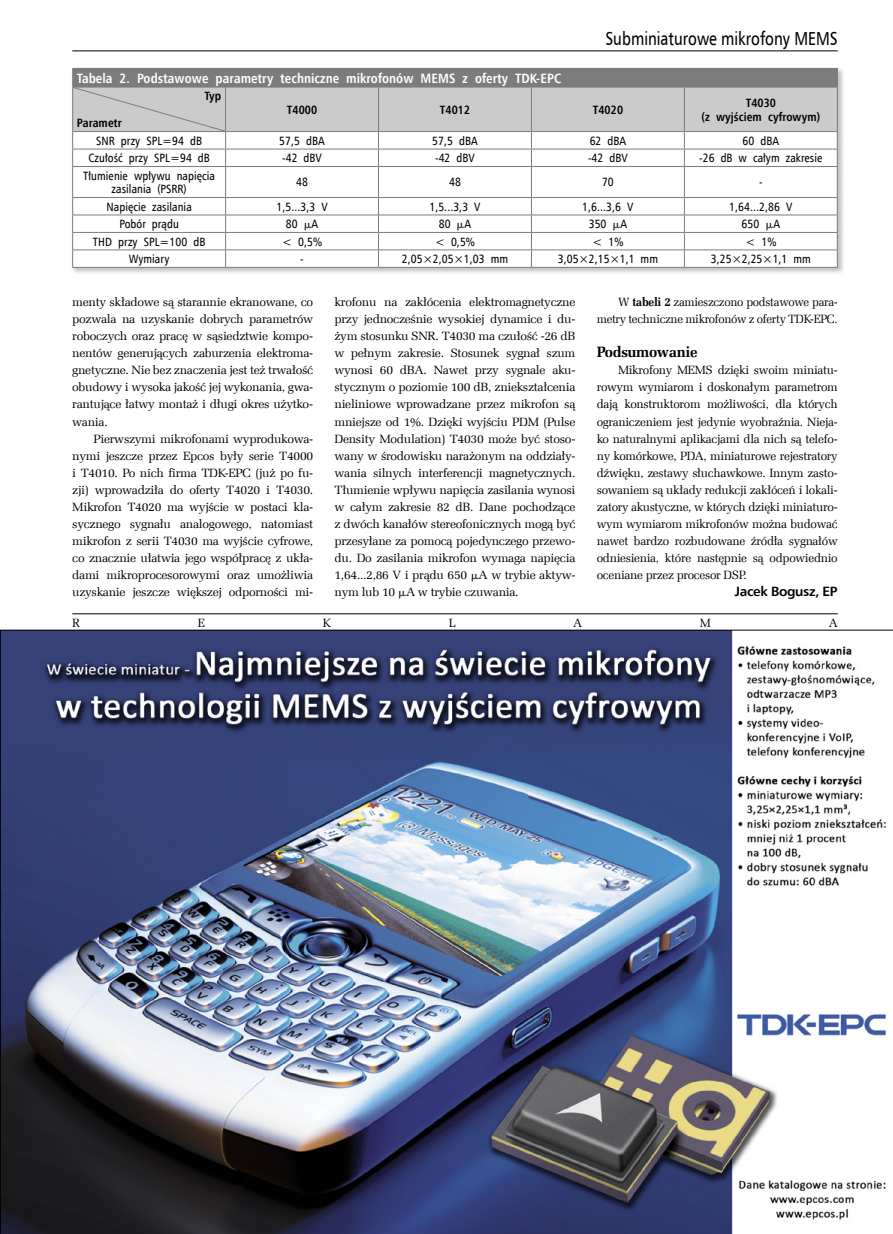
<style>
.page{position:relative;width:893px;height:1234px;background:#fff}
.page>*{position:absolute;margin:0;border:0;box-sizing:border-box;transform-origin:0 0}
.t1{font:18.75px "Humnst 777 EU";color:#000;scale:.8 1}
._3_Srodtytul{font:700 15px "Zapf Ellipt EU";letter-spacing:-.025em;color:#000}
._8_Tabela_Tytul{font:700 13.5px "Humnst 777 Cn EU";letter-spacing:.005em;color:#fff}
._0_Autor{font:700 13.5px "Humnst 777 EU";letter-spacing:-.025em;color:#000}
._1_Body{font:12px/17px "Zapf Ellipt EU";letter-spacing:-.025em;color:#000;text-align:justify}
._7_Tabela{font:12px/13.5px "Humnst 777 Cn EU";letter-spacing:.005em;color:#000;text-align:center}
._7_Tabela-2{font:700 12px "Humnst 777 Cn EU";letter-spacing:.005em;color:#000}
.s1{font-family:"Math With Greek"}
.s2{font-weight:700}
</style>
<div class="page">
<hr style="left:72px;top:51px;width:766px;height:1px;background:#000">
<hr style="left:72px;top:613px;width:766px;height:1px;background:#000">
<div style="left:71px;top:66px;width:774px;height:209px;background:#000;opacity:.25"></div>
<svg style="left:73px;top:166px;width:764px;height:101px"></svg>
<hr style="left:72px;top:68px;width:154px;height:1px;background:#7c7c7c">
<hr style="left:226px;top:68px;width:152px;height:1px;background:#7c7c7c">
<hr style="left:379px;top:68px;width:152px;height:1px;background:#7c7c7c">
<hr style="left:531px;top:68px;width:153px;height:1px;background:#7c7c7c">
<hr style="left:684px;top:68px;width:154px;height:1px;background:#7c7c7c">
<hr style="left:72px;top:166px;width:154px;height:1px;background:#7c7c7c">
<hr style="left:72px;top:167px;width:1px;height:30px;background:#7c7c7c">
<hr style="left:226px;top:166px;width:152px;height:1px;background:#7c7c7c">
<hr style="left:225px;top:167px;width:1px;height:30px;background:#7c7c7c">
<hr style="left:379px;top:166px;width:152px;height:1px;background:#7c7c7c">
<hr style="left:378px;top:167px;width:1px;height:30px;background:#7c7c7c">
<hr style="left:531px;top:166px;width:153px;height:1px;background:#7c7c7c">
<hr style="left:531px;top:167px;width:1px;height:30px;background:#7c7c7c">
<hr style="left:684px;top:166px;width:154px;height:1px;background:#7c7c7c">
<hr style="left:684px;top:167px;width:1px;height:30px;background:#7c7c7c">
<hr style="left:837px;top:167px;width:1px;height:30px;background:#7c7c7c">
<hr style="left:72px;top:197px;width:154px;height:1px;background:#7c7c7c">
<hr style="left:226px;top:197px;width:152px;height:1px;background:#7c7c7c">
<hr style="left:379px;top:197px;width:152px;height:1px;background:#7c7c7c">
<hr style="left:531px;top:197px;width:153px;height:1px;background:#7c7c7c">
<hr style="left:684px;top:197px;width:154px;height:1px;background:#7c7c7c">
<hr style="left:72px;top:214px;width:154px;height:1px;background:#7c7c7c">
<hr style="left:226px;top:214px;width:152px;height:1px;background:#7c7c7c">
<hr style="left:379px;top:214px;width:152px;height:1px;background:#7c7c7c">
<hr style="left:531px;top:214px;width:153px;height:1px;background:#7c7c7c">
<hr style="left:684px;top:214px;width:154px;height:1px;background:#7c7c7c">
<hr style="left:72px;top:232px;width:154px;height:1px;background:#7c7c7c">
<hr style="left:226px;top:232px;width:152px;height:1px;background:#7c7c7c">
<hr style="left:379px;top:232px;width:152px;height:1px;background:#7c7c7c">
<hr style="left:531px;top:232px;width:153px;height:1px;background:#7c7c7c">
<hr style="left:684px;top:232px;width:154px;height:1px;background:#7c7c7c">
<hr style="left:72px;top:249px;width:154px;height:1px;background:#7c7c7c">
<svg style="left:72px;top:198px;width:1px;height:69px"></svg>
<hr style="left:226px;top:249px;width:152px;height:1px;background:#7c7c7c">
<svg style="left:225px;top:198px;width:1px;height:69px"></svg>
<hr style="left:379px;top:249px;width:152px;height:1px;background:#7c7c7c">
<svg style="left:378px;top:198px;width:1px;height:69px"></svg>
<hr style="left:531px;top:249px;width:153px;height:1px;background:#7c7c7c">
<svg style="left:531px;top:198px;width:1px;height:69px"></svg>
<hr style="left:684px;top:249px;width:154px;height:1px;background:#7c7c7c">
<svg style="left:684px;top:198px;width:1px;height:69px"></svg>
<svg style="left:837px;top:198px;width:1px;height:69px"></svg>
<hr style="left:72px;top:267px;width:154px;height:1px;background:#7c7c7c">
<hr style="left:226px;top:267px;width:152px;height:1px;background:#7c7c7c">
<hr style="left:379px;top:267px;width:152px;height:1px;background:#7c7c7c">
<hr style="left:531px;top:267px;width:153px;height:1px;background:#7c7c7c">
<hr style="left:684px;top:267px;width:154px;height:1px;background:#7c7c7c">
<svg style="left:72px;top:69px;width:766px;height:97px"></svg>
<img style="left:0;top:629px;width:893px;height:604px">
<p class="t1" style="left:605px;top:27px;width:292px">Subminiaturowe mikrofony MEMS</p>
<p class="_8_Tabela_Tytul" style="left:77px;top:70px;width:486px">Tabela 2. Podstawowe parametry techniczne mikrofonów MEMS z oferty TDK-EPC</p>
<p class="_7_Tabela-2" style="left:204px;top:88px;width:18px">Typ</p>
<p class="_7_Tabela-2" style="left:77px;top:115px;width:46px">Parametr</p>
<p class="_7_Tabela-2" style="left:287px;top:102px;width:32px">T4000</p>
<p class="_7_Tabela-2" style="left:440px;top:102px;width:32px">T4012</p>
<p class="_7_Tabela-2" style="left:593px;top:102px;width:32px">T4020</p>
<p class="_7_Tabela-2" style="left:746px;top:95px;width:32px">T4030</p>
<p class="_7_Tabela-2" style="left:701px;top:109px;width:120px">(z wyjściem cyfrowym)</p>
<p class="_7_Tabela" style="left:96px;top:134px;width:107px">SNR przy SPL=94 dB</p>
<p class="_7_Tabela" style="left:279px;top:134px;width:47px">57,5 dBA</p>
<p class="_7_Tabela" style="left:432px;top:134px;width:47px">57,5 dBA</p>
<p class="_7_Tabela" style="left:590px;top:134px;width:38px">62 dBA</p>
<p class="_7_Tabela" style="left:743px;top:134px;width:38px">60 dBA</p>
<p class="_7_Tabela" style="left:88px;top:151px;width:123px">Czułość przy SPL=94 dB</p>
<p class="_7_Tabela" style="left:282px;top:151px;width:41px">-42 dBV</p>
<p class="_7_Tabela" style="left:435px;top:151px;width:41px">-42 dBV</p>
<p class="_7_Tabela" style="left:588px;top:151px;width:41px">-42 dBV</p>
<p class="_7_Tabela" style="left:699px;top:151px;width:125px">-26 dB w całym zakresie</p>
<p class="_7_Tabela" style="left:83px;top:169px;width:133px">Tłumienie wpływu napięcia zasilania (PSRR)</p>
<p class="_7_Tabela" style="left:296px;top:175px;width:13px">48</p>
<p class="_7_Tabela" style="left:449px;top:175px;width:13px">48</p>
<p class="_7_Tabela" style="left:602px;top:175px;width:13px">70</p>
<p class="_7_Tabela" style="left:759px;top:175px;width:5px">-</p>
<p class="_7_Tabela" style="left:106px;top:200px;width:87px">Napięcie zasilania</p>
<p class="_7_Tabela" style="left:276px;top:200px;width:53px">1,5...3,3 V</p>
<p class="_7_Tabela" style="left:429px;top:200px;width:53px">1,5...3,3 V</p>
<p class="_7_Tabela" style="left:582px;top:200px;width:53px">1,6...3,6 V</p>
<p class="_7_Tabela" style="left:729px;top:200px;width:65px">1,64...2,86 V</p>
<p class="_7_Tabela" style="left:119px;top:217px;width:61px">Pobór prądu</p>
<p class="_7_Tabela" style="left:286px;top:217px;width:34px">80 <span class="s1">M</span>A</p>
<p class="_7_Tabela" style="left:439px;top:217px;width:34px">80 <span class="s1">M</span>A</p>
<p class="_7_Tabela" style="left:589px;top:217px;width:40px">350 <span class="s1">M</span>A</p>
<p class="_7_Tabela" style="left:742px;top:217px;width:40px">650 <span class="s1">M</span>A</p>
<p class="_7_Tabela" style="left:93px;top:234px;width:114px">THD przy SPL=100 dB</p>
<p class="_7_Tabela" style="left:282px;top:234px;width:41px">&lt; 0,5%</p>
<p class="_7_Tabela" style="left:435px;top:234px;width:41px">&lt; 0,5%</p>
<p class="_7_Tabela" style="left:592px;top:234px;width:33px">&lt; 1%</p>
<p class="_7_Tabela" style="left:745px;top:234px;width:33px">&lt; 1%</p>
<p class="_7_Tabela" style="left:129px;top:252px;width:42px">Wymiary</p>
<p class="_7_Tabela" style="left:300px;top:252px;width:5px">-</p>
<p class="_7_Tabela" style="left:402px;top:252px;width:108px">2,05×2,05×1,03 mm</p>
<p class="_7_Tabela" style="left:558px;top:252px;width:102px">3,05×2,15×1,1 mm</p>
<p class="_7_Tabela" style="left:711px;top:252px;width:102px">3,25×2,25×1,1 mm</p>
<p class="_1_Body" style="left:72px;top:294px;width:242px">menty składowe są starannie ekranowane, co pozwala na uzyskanie dobrych parametrów roboczych oraz pracę w sąsiedztwie kompo&shy;nentów generujących zaburzenia elektroma&shy;gnetyczne. Nie bez znaczenia jest też trwałość obudowy i wysoka jakość jej wykonania, gwa&shy;rantujące łatwy montaż i długi okres użytko&shy;wania.</p>
<p class="_1_Body" style="left:72px;top:430px;width:242px;text-indent:21px">Pierwszymi mikrofonami wyprodukowa&shy;nymi jeszcze przez Epcos były serie T4000 i T4010. Po nich firma TDK-EPC (już po fu&shy;zji) wprowadziła do oferty T4020 i T4030.<br>Mikrofon T4020 ma wyjście w postaci kla&shy;sycznego sygnału analogowego, natomiast mikrofon z serii T4030 ma wyjście cyfrowe, co znacznie ułatwia jego współpracę z ukła&shy;dami mikroprocesorowymi oraz umożliwia uzyskanie jeszcze większej odporności mi-</p>
<p class="_1_Body" style="left:334px;top:294px;width:242px">krofonu na zakłócenia elektromagnetyczne przy jednocześnie wysokiej dynamice i du&shy;żym stosunku SNR. T4030 ma czułość -26 dB w pełnym zakresie. Stosunek sygnał szum wynosi 60 dBA. Nawet przy sygnale aku&shy;stycznym o poziomie 100 dB, zniekształcenia nieliniowe wprowadzane przez mikrofon są mniejsze od 1%. Dzięki wyjściu PDM (Pulse Density Modulation) T4030 może być stoso&shy;wany w środowisku narażonym na oddziały&shy;wania silnych interferencji magnetycznych.<br>Tłumienie wpływu napięcia zasilania wynosi w całym zakresie 82 dB. Dane pochodzące z dwóch kanałów stereofonicznych mogą być przesyłane za pomocą pojedynczego przewo&shy;du. Do zasilania mikrofon wymaga napięcia 1,64...2,86 V i prądu 650 <span class="s1">M</span>A w trybie aktyw&shy;nym lub 10 <span class="s1">M</span>A w trybie czuwania.</p>
<p class="_1_Body" style="left:597px;top:294px;width:242px;text-align:right">W <span class="s2">tabeli 2</span> zamieszczono podstawowe para&shy;metry techniczne mikrofonów z oferty TDK-EPC.</p>
<p class="_3_Srodtytul" style="left:597px;top:343px;width:102px">Podsumowanie</p>
<p class="_1_Body" style="left:597px;top:362px;width:242px;text-indent:21px">Mikrofony MEMS dzięki swoim miniatu&shy;rowym wymiarom i doskonałym parametrom dają konstruktorom możliwości, dla których ograniczeniem jest jedynie wyobraźnia. Nieja&shy;ko naturalnymi aplikacjami dla nich są telefo&shy;ny komórkowe, PDA, miniaturowe rejestratory dźwięku, zestawy słuchawkowe. Innym zasto&shy;sowaniem są układy redukcji zakłóceń i lokali&shy;zatory akustyczne, w których dzięki miniaturo&shy;wym wymiarom mikrofonów można budować nawet bardzo rozbudowane źródła sygnałów odniesienia, które następnie są odpowiednio oceniane przez procesor DSP.</p>
<p class="_0_Autor" style="left:735px;top:582px;width:104px">Jacek Bogusz, EP</p>
<p class="_1_Body" style="left:72px;top:614px;width:9px">R</p>
<p class="_1_Body" style="left:198px;top:614px;width:9px">E</p>
<p class="_1_Body" style="left:323px;top:614px;width:10px">K</p>
<p class="_1_Body" style="left:449px;top:614px;width:8px">L</p>
<p class="_1_Body" style="left:573px;top:614px;width:10px">A</p>
<p class="_1_Body" style="left:700px;top:614px;width:13px">M</p>
<p class="_1_Body" style="left:829px;top:614px;width:10px">A</p>
</div>
